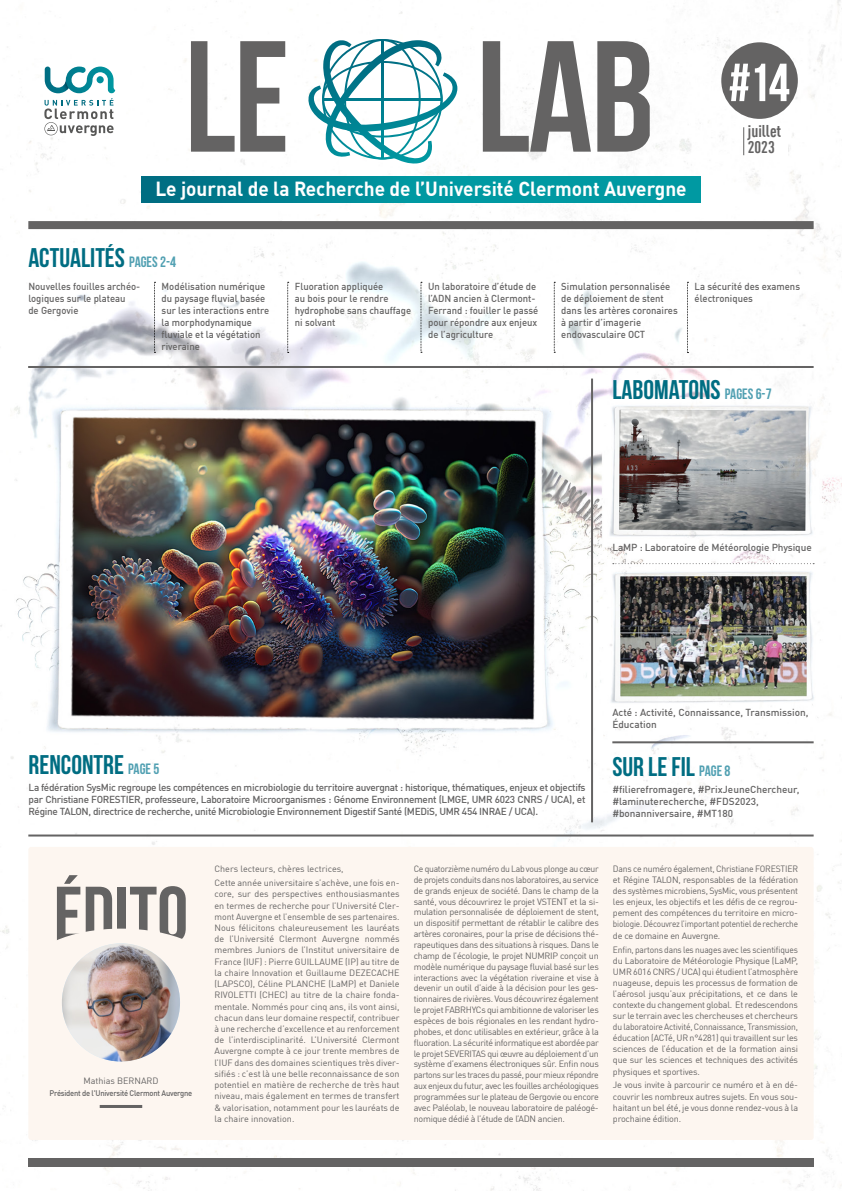
<style>
.page{position:relative;width:842px;height:1191px;background:#fff}
.page>*{position:absolute;margin:0;border:0;box-sizing:border-box;transform-origin:0 0}
.t1{font:78.2px "Bebas Neue";color:#646363}
.t2{font:53.5px "Bebas Neue";color:#fff}
.t3{font:27px "Bebas Neue";color:#006d82}
.t4{font:700 20px "DIN Offc";color:#fff;scale:.95 1}
.t5{font:700 condensed 16.8px/16px "DIN Offc";color:#646363}
.t6{font:500 10px/12px "DIN Offc";color:#646363}
.t7{font:500 10px/12px "DIN Offc";color:#646363;scale:.95 1}
.t8{font:9px/10.9px "DIN Offc";letter-spacing:-.02em;color:#646363;text-align:justify;scale:.96 1}
.t9{font:9px/11.2px "DIN Offc";letter-spacing:-.02em;color:#646363;text-align:justify}
.t10{font:9px/11.1px "DIN Offc";letter-spacing:-.02em;color:#646363;text-align:justify;scale:.94 1}
.t11{font:9px/14.1px "DIN Offc";color:#646363}
.t12{font:500 8px "DIN Offc";letter-spacing:-.03em;color:#646363;scale:.95 1}
.s1{font-size:15px;color:#51a0b2}
</style>
<div class="page">
<img style="left:0;top:0;width:842px;height:1191px">
<div style="left:142px;top:176px;width:558px;height:27px;background:linear-gradient(to right,#007689,#00a5aa)"></div>
<div style="left:721px;top:42px;width:77px;height:77px;background:#646363;border-radius:50%"></div>
<svg style="left:191px;top:41px;width:94px;height:111px"></svg>
<svg style="left:483px;top:41px;width:108px;height:111px"></svg>
<svg style="left:597px;top:41px;width:53px;height:111px"></svg>
<svg style="left:308px;top:39px;width:149px;height:125px"></svg>
<svg style="left:44px;top:67px;width:71px;height:69px"></svg>
<div style="left:748px;top:124px;width:39px;height:36px;background:#fff"></div>
<svg style="left:743px;top:127px;width:1px;height:28px"></svg>
<div style="left:28px;top:221px;width:786px;height:8px;background:#646363"></div>
<div style="left:28px;top:1158px;width:786px;height:8px;background:#646363"></div>
<div style="left:28px;top:847px;width:786px;height:293px;background:#fdf6f0;border-radius:3px"></div>
<hr style="left:100px;top:1105px;width:42px;height:3px;background:#646363">
<img style="left:62px;top:943px;width:118px;height:118px;border-radius:59px">
<hr style="left:28px;top:834px;width:786px;height:2px;background:#646363">
<hr style="left:591px;top:378px;width:2px;height:444px;background:#646363">
<svg style="left:154px;top:282px;width:1px;height:71px"></svg>
<svg style="left:287px;top:282px;width:2px;height:71px"></svg>
<svg style="left:421px;top:282px;width:1px;height:71px"></svg>
<svg style="left:554px;top:282px;width:1px;height:71px"></svg>
<svg style="left:687px;top:282px;width:1px;height:71px"></svg>
<svg style="left:613px;top:563px;width:201px;height:1px"></svg>
<hr style="left:612px;top:741px;width:202px;height:2px;background:#646363">
<hr style="left:28px;top:366px;width:786px;height:2px;background:#646363">
<h3 class="t4" style="left:155px;top:176px;width:561px">Le journal de la Recherche de l’Université Clermont Auvergne</h3>
<h2 class="t2" style="left:729px;top:53px;width:63px">#14</h2>
<h3 class="t5" style="left:748px;top:122px;width:35px">juillet<br>2023</h3>
<h3 class="t3" style="left:28px;top:242px;width:149px">ACTUALITÉS <span class="s1">PAGES 2-4</span></h3>
<p class="t7" style="left:28px;top:280px;width:119px">Nouvelles fouilles archéo&shy;logiques sur le plateau<br>de Gergovie</p>
<p class="t7" style="left:162px;top:280px;width:115px">Modélisation numérique du paysage fluvial basée sur les interactions entre la morphodynamique fluviale et la végétation riveraine</p>
<p class="t7" style="left:295px;top:280px;width:124px">Fluoration appliquée<br>au bois pour le rendre hydrophobe sans chauffage ni solvant</p>
<p class="t7" style="left:428px;top:280px;width:118px">Un laboratoire d’étude de l’ADN ancien à Clermont-<br>Ferrand : fouiller le passé pour répondre aux enjeux de l’agriculture</p>
<p class="t7" style="left:561px;top:280px;width:124px">Simulation personnalisée de déploiement de stent dans les artères coronaires à partir d’imagerie endovasculaire OCT</p>
<p class="t7" style="left:694px;top:280px;width:113px">La sécurité des examens électroniques</p>
<h3 class="t3" style="left:612px;top:374px;width:161px">LABOMATONS <span class="s1">PAGES 6-7</span></h3>
<p class="t6" style="left:612px;top:540px;width:201px">LaMP : Laboratoire de Météorologie Physique</p>
<h3 class="t3" style="left:29px;top:749px;width:132px">RENCONTRE <span class="s1">PAGE 5</span></h3>
<p class="t6" style="left:29px;top:781px;width:558px;text-align:justify">La fédération SysMic regroupe les compétences en microbiologie du territoire auvergnat : historique, thématiques, enjeux et objectifs par Christiane FORESTIER, professeure, Laboratoire Microorganismes : Génome Environnement (LMGE, UMR 6023 CNRS / UCA), et Régine TALON, directrice de recherche, unité Microbiologie Environnement Digestif Santé (MEDiS, UMR 454 INRAE / UCA).</p>
<p class="t6" style="left:612px;top:706px;width:198px">Acté : Activité, Connaissance, Transmission,<br>Éducation</p>
<h3 class="t3" style="left:612px;top:751px;width:120px">SUR LE FIL <span class="s1">PAGE 8</span></h3>
<p class="t6" style="left:612px;top:783px;width:189px">#filierefromagere, #PrixJeuneChercheur, #laminuterecherche, #FDS2023, #bonanniversaire, #MT180</p>
<h1 class="t1" style="left:54px;top:871px;width:136px">ÉDITO</h1>
<p class="t11" style="left:83px;top:1073px;width:77px">Mathias BERNARD</p>
<p class="t12" style="left:50px;top:1088px;width:152px">Président de l'Université Clermont Auvergne</p>
<p class="t11" style="left:214px;top:861px;width:187px">Chers lecteurs, chères lectrices,<br>Cette année universitaire s’achève, une fois en-</p>
<p class="t9" style="left:214px;top:888px;width:187px">core, sur des perspectives enthousiasmantes en termes de recherche pour l’Université Cler&shy;mont Auvergne et l’ensemble de ses partenaires.<br>Nous félicitons chaleureusement les lauréats de l’Université Clermont Auvergne nommés membres Juniors de l’Institut universitaire de France (IUF) : Pierre GUILLAUME (IP) au titre de la chaire Innovation et Guillaume DEZECACHE (LAPSCO), Céline PLANCHE (LaMP) et Daniele RIVOLETTI (CHEC) au titre de la chaire fonda&shy;mentale. Nommés pour cinq ans, ils vont ainsi, chacun dans leur domaine respectif, contribuer à une recherche d’excellence et au renforcement de l’interdisciplinarité. L’Université Clermont Auvergne compte à ce jour trente membres de l’IUF dans des domaines scientiques très diver&shy;sifiés : c’est là une belle reconnaissance de son potentiel en matière de recherche de très haut niveau, mais également en termes de transfert &amp; valorisation, notamment pour les lauréats de la chaire innovation.</p>
<p class="t8" style="left:414px;top:863px;width:194px">Ce quatorzième numéro du Lab vous plonge au cœur de projets conduits dans nos laboratoires, au service de grands enjeux de société. Dans le champ de la santé, vous découvrirez le projet VSTENT et la si&shy;mulation personnalisée de déploiement de stent, un dispositif permettant de rétablir le calibre des artères coronaires, pour la prise de décisions thé&shy;rapeutiques dans des situations à risques. Dans le champ de l’écologie, le projet NUMRIP conçoit un modèle numérique du paysage fluvial basé sur les interactions avec la végétation riveraine et vise à devenir un outil d’aide à la décision pour les ges&shy;tionnaires de rivières. Vous découvrirez également le projet FABRHYCs qui ambitionne de valoriser les espèces de bois régionales en les rendant hydro&shy;phobes, et donc utilisables en extérieur, grâce à la fluoration. La sécurité informatique est abordée par le projet SEVERITAS qui œuvre au déploiement d’un système d’examens électroniques sûr. Enfin nous partons sur les traces du passé, pour mieux répondre aux enjeux du futur, avec les fouilles archéologiques programmées sur le plateau de Gergovie ou encore avec Paléolab, le nouveau laboratoire de paléogé&shy;nomique dédié à l’étude de l’ADN ancien.</p>
<p class="t8" style="left:613px;top:863px;width:194px">Dans ce numéro également, Christiane FORESTIER et Régine TALON, responsables de la fédération des systèmes microbiens, SysMic, vous présentent les enjeux, les objectifs et les défis de ce regrou&shy;pement des compétences du territoire en micro&shy;biologie. Découvrez l’important potentiel de recherche de ce domaine en Auvergne.</p>
<p class="t10" style="left:613px;top:943px;width:198px">Enfin, partons dans les nuages avec les scientifiques du Laboratoire de Météorologie Physique (LaMP, UMR 6016 CNRS / UCA) qui étudient l’atmosphère nuageuse, depuis les processus de formation de l’aérosol jusqu’aux précipitations, et ce dans le contexte du changement global. Et redescendons sur le terrain avec les chercheuses et chercheurs du laboratoire Activité, Connaissance, Transmission, éducation (ACTé, UR n°4281) qui travaillent sur les sciences de l’éducation et de la formation ainsi que sur les sciences et techniques des activités physiques et sportives.</p>
<p class="t9" style="left:613px;top:1079px;width:187px">Je vous invite à parcourir ce numéro et à en dé&shy;couvrir les nombreux autres sujets. En vous sou&shy;haitant un bel été, je vous donne rendez-vous à la prochaine édition.</p>
</div>
